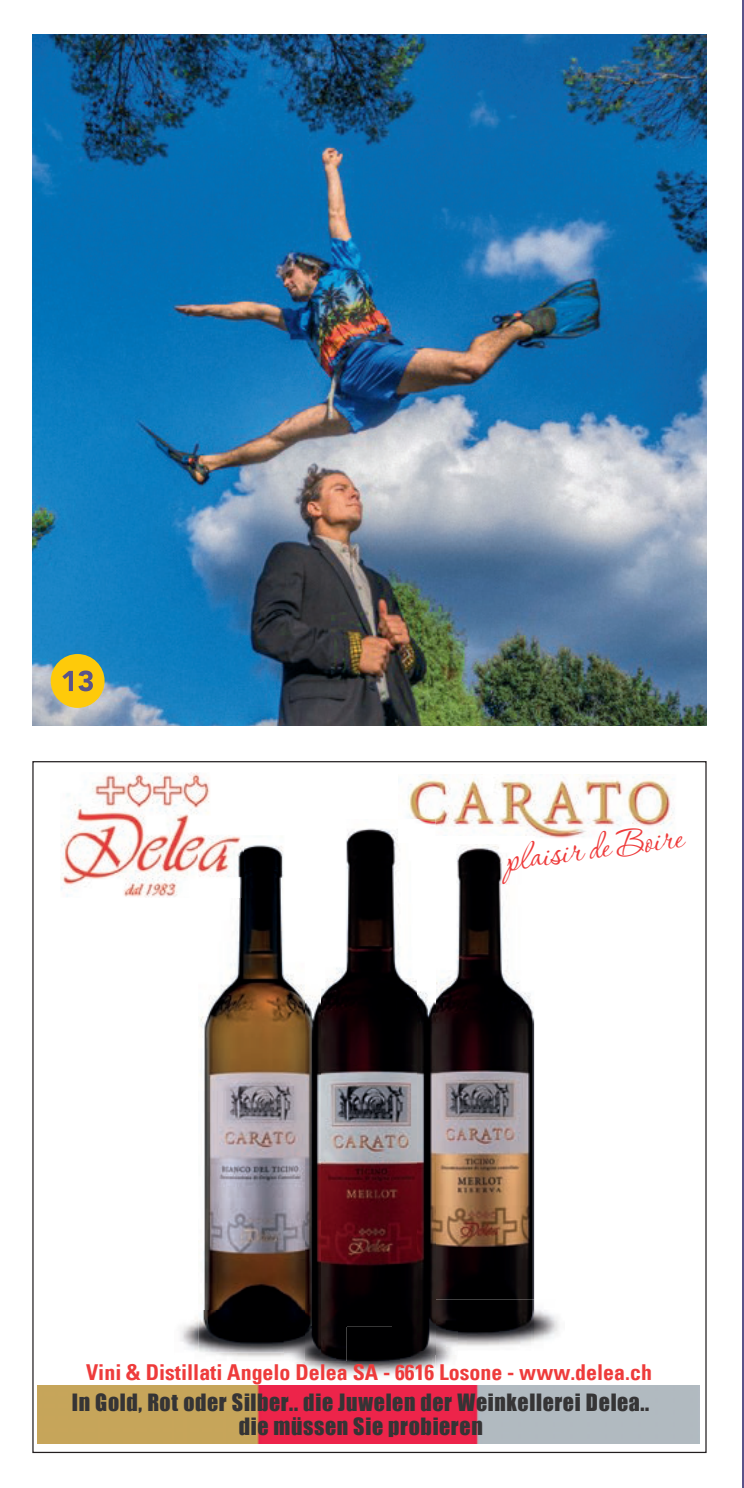
<style>
.page{position:relative;width:744px;height:1488px;background:#fff}
.page>*{position:absolute;margin:0;border:0;box-sizing:border-box;transform-origin:0 0}
.t1{font:43.75px "Corinthia";color:#ee3b3b}
.t2{font:22px/23.2px "Impact";letter-spacing:.03em;color:#353435;text-align:center}
.t3{font:700 condensed 22px "Univers";color:#ee3b3b}
</style>
<div class="page">
<hr style="left:742px;top:0;width:2px;height:1487px;background:#5a5389">
<img style="left:180px;top:1317px;width:105px;height:40px">
<img style="left:534px;top:1299px;width:26px;height:43px">
<img style="left:296px;top:1353px;width:159px;height:23px">
<img style="left:285px;top:1352px;width:20px;height:8px">
<img style="left:407px;top:774px;width:267px;height:64px">
<img style="left:418px;top:836px;width:116px;height:511px">
<img style="left:435px;top:1326px;width:22px;height:27px">
<img style="left:198px;top:845px;width:107px;height:507px">
<img style="left:60px;top:772px;width:150px;height:125px">
<img style="left:198px;top:835px;width:45px;height:62px">
<img style="left:305px;top:828px;width:113px;height:498px">
<img style="left:320px;top:1309px;width:26px;height:17px">
<img style="left:392px;top:1299px;width:26px;height:27px">
<img style="left:305px;top:1326px;width:130px;height:44px">
<img style="left:398px;top:819px;width:37px;height:24px">
<img style="left:37px;top:1385px;width:662px;height:58px">
<img style="left:32px;top:34px;width:674px;height:691px">
<div style="left:51px;top:654px;width:54px;height:53px;background:#feca0a;border-radius:50%"></div>
<svg style="left:62px;top:670px;width:31px;height:21px"></svg>
<h1 class="t1" style="left:502px;top:836px;width:181px;rotate:-7deg">plaisir de Boire</h1>
<p class="t3" style="left:86px;top:1358px;width:567px">Vini &amp; Distillati Angelo Delea SA - 6616 Losone - www.delea.ch</p>
<p class="t2" style="left:72px;top:1390px;width:578px">In Gold, Rot oder Silber.. die Juwelen der Weinkellerei Delea.. die müssen Sie probieren</p>
</div>
